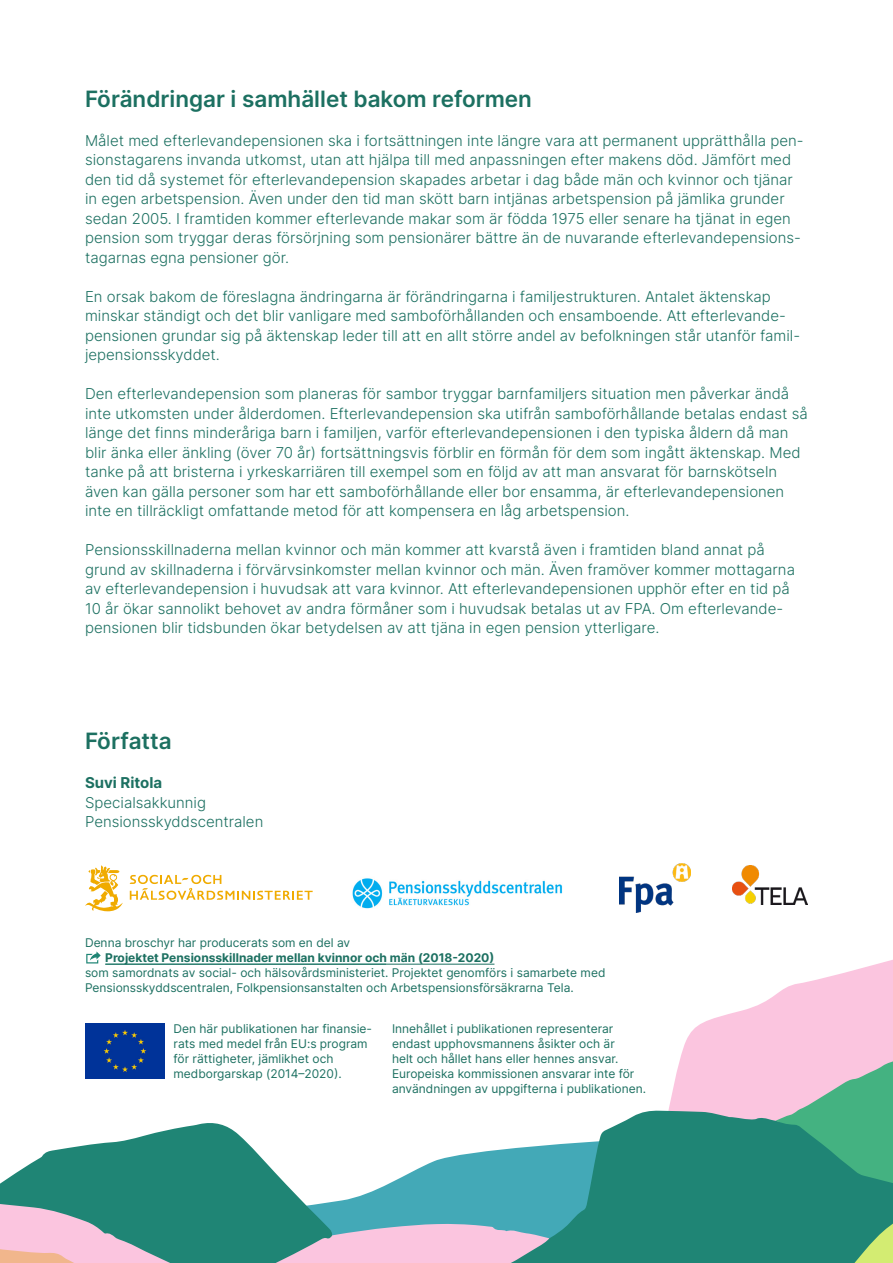
<style>
.page{position:relative;width:893px;height:1263px;background:#fff}
.page>*{position:absolute;margin:0;border:0;box-sizing:border-box;transform-origin:0 0}
.t1{font:600 22.5px "Inter";color:#1c7061}
.p1{font:300 15px/19.5px "Inter";color:#1c7061}
.p1-2{font:700 15px "Inter";color:#1c7061}
.p2{font:12px/15px "Inter";color:#1c7061}
.p2-2{font:700 12px "Inter";color:#1c7061}
</style>
<div class="page">
<svg style="left:668px;top:995px;width:107px;height:115px;fill:#fbc5df"></svg>
<svg style="left:332px;top:1171px;width:86px;height:92px"></svg>
<svg style="left:418px;top:1110px;width:357px;height:153px;fill:#1f8575"></svg>
<svg style="left:775px;top:959px;width:118px;height:304px"></svg>
<svg style="left:0;top:1123px;width:332px;height:140px;fill:#1f8575"></svg>
<svg style="left:130px;top:875px;width:183px;height:25px"></svg>
<svg style="left:85px;top:865px;width:38px;height:46px"></svg>
<img style="left:352px;top:878px;width:210px;height:31px">
<img style="left:619px;top:863px;width:72px;height:49px">
<img style="left:732px;top:866px;width:76px;height:39px">
<div style="left:85px;top:1024px;width:79px;height:55px;background:#039"></div>
<svg style="left:86px;top:951px;width:15px;height:12px"></svg>
<hr style="left:105px;top:964px;width:389px;height:1px;background:#1c7061">
<p class="t1" style="left:85px;top:82px;width:448px">Förändringar i samhället bakom reformen</p>
<p class="p1" style="left:85px;top:130px;width:720px">Målet med efterlevandepensionen ska i fortsättningen inte längre vara att permanent upprätthålla pen&shy;sionstagarens invanda utkomst, utan att hjälpa till med anpassningen efter makens död. Jämfört med den tid då systemet för efterlevandepension skapades arbetar i dag både män och kvinnor och tjänar in egen arbetspension. Även under den tid man skött barn intjänas arbetspension på jämlika grunder sedan 2005. I framtiden kommer efterlevande makar som är födda 1975 eller senare ha tjänat in egen pension som tryggar deras försörjning som pensionärer bättre än de nuvarande efterlevandepensions&shy;tagarnas egna pensioner gör.</p>
<p class="p1" style="left:85px;top:286px;width:717px">En orsak bakom de föreslagna ändringarna är förändringarna i familjestrukturen. Antalet äktenskap minskar ständigt och det blir vanligare med samboförhållanden och ensamboende. Att efterlevande&shy;pensionen grundar sig på äktenskap leder till att en allt större andel av befolkningen står utanför famil&shy;jepensionsskyddet.</p>
<p class="p1" style="left:85px;top:384px;width:724px">Den efterlevandepension som planeras för sambor tryggar barnfamiljers situation men påverkar ändå inte utkomsten under ålderdomen. Efterlevandepension ska utifrån samboförhållande betalas endast så länge det finns minderåriga barn i familjen, varför efterlevandepensionen i den typiska åldern då man blir änka eller änkling (över 70 år) fortsättningsvis förblir en förmån för dem som ingått äktenskap. Med tanke på att bristerna i yrkeskarriären till exempel som en följd av att man ansvarat för barnskötseln även kan gälla personer som har ett samboförhållande eller bor ensamma, är efterlevandepensionen inte en tillräckligt omfattande metod för att kompensera en låg arbetspension.</p>
<p class="p1" style="left:85px;top:540px;width:711px">Pensionsskillnaderna mellan kvinnor och män kommer att kvarstå även i framtiden bland annat på grund av skillnaderna i förvärvsinkomster mellan kvinnor och män. Även framöver kommer mottagarna av efterlevandepension i huvudsak att vara kvinnor. Att efterlevandepensionen upphör efter en tid på 10 år ökar sannolikt behovet av andra förmåner som i huvudsak betalas ut av FPA. Om efterlevande&shy;pensionen blir tidsbunden ökar betydelsen av att tjäna in egen pension ytterligare.</p>
<p class="t1" style="left:85px;top:724px;width:88px">Författa</p>
<p class="p1-2" style="left:85px;top:772px;width:79px">Suvi Ritola</p>
<p class="p1" style="left:85px;top:792px;width:123px">Specialsakkunnig</p>
<p class="p1" style="left:85px;top:811px;width:180px">Pensionsskyddscentralen</p>
<p class="p2" style="left:85px;top:935px;width:267px">Denna broschyr har producerats som en del av</p>
<p class="p2-2" style="left:105px;top:949px;width:391px">Projektet Pensionsskillnader mellan kvinnor och män (2018-2020)</p>
<p class="p2" style="left:85px;top:965px;width:522px">som samordnats av social- och hälsovårdsministeriet. Projektet genomförs i samarbete med<br>Pensionsskyddscentralen, Folkpensionsanstalten och Arbetspensionsförsäkrarna Tela.</p>
<p class="p2" style="left:174px;top:1021px;width:200px">Den här publikationen har finansie&shy;rats med medel från EU:s program</p>
<p class="p2" style="left:174px;top:1051px;width:162px">för rättigheter, jämlikhet och</p>
<p class="p2" style="left:174px;top:1066px;width:170px">medborgarskap (2014–2020).</p>
<p class="p2" style="left:392px;top:1021px;width:256px">Innehållet i publikationen representerar endast upphovsmannens åsikter och är<br>helt och hållet hans eller hennes ansvar.<br>Europeiska kommissionen ansvarar inte för användningen av uppgifterna i publikationen.</p>
</div>
